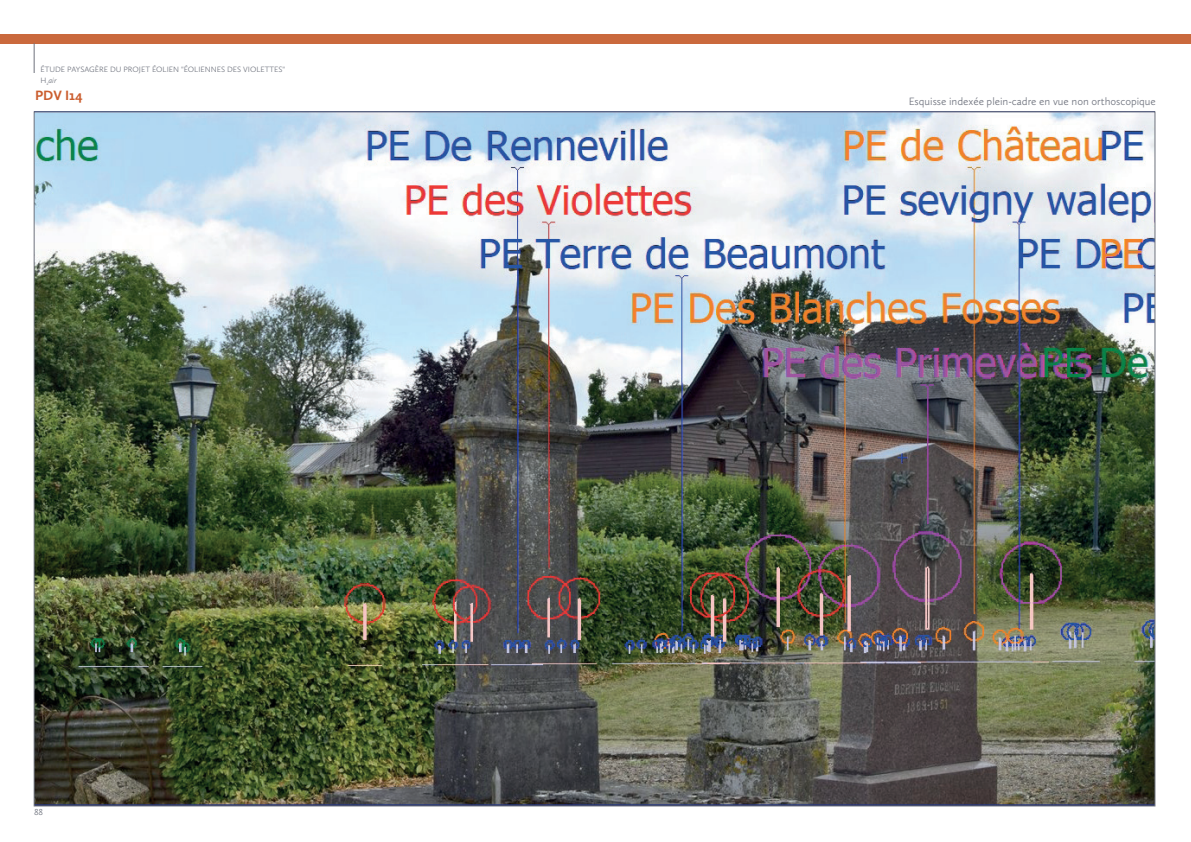
<style>
.page{position:relative;width:1191px;height:842px;background:#fff}
.page>*{position:absolute;margin:0;border:0;box-sizing:border-box;transform-origin:0 0}
.t1{font:700 14px "Calluna Sans";color:#cb5d2e}
.t2{font:300 11px "Calluna Sans";color:#6e727d}
.t3{font:300 9px "Calluna Sans";color:#6e727d}
.t4{font:300 8px/10.7px "Calluna Sans";color:#6e727d}
.s1{font-style:italic}
</style>
<div class="page">
<div style="left:0;top:34px;width:1191px;height:9px;background:#ca693d"></div>
<hr style="left:34px;top:43px;width:1px;height:30px;background:#6e727d">
<img style="left:36px;top:114px;width:1117px;height:690px">
<p class="t4" style="left:40px;top:64px;width:246px">ÉTUDE PAYSAGÈRE DU PROJET ÉOLIEN "ÉOLIENNES DES VIOLETTES"<br>H<sub>2</sub><span class="s1">air</span></p>
<h1 class="t1" style="left:35px;top:86px;width:49px">PDV I14</h1>
<p class="t3" style="left:34px;top:807px;width:11px">88</p>
<h2 class="t2" style="left:908px;top:95px;width:249px">Esquisse indexée plein-cadre en vue non orthoscopique</h2>
</div>
